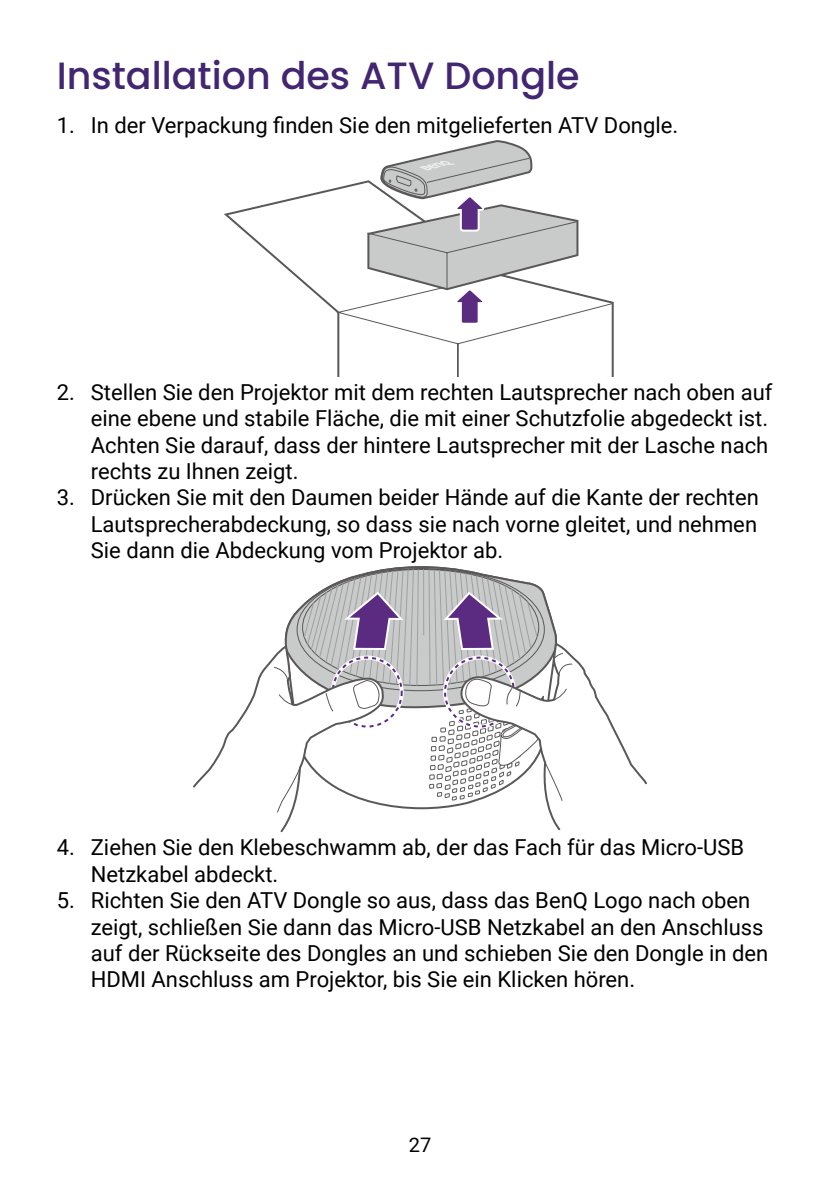
<style>
.page{position:relative;width:840px;height:1191px;background:#fff}
.page>*{position:absolute;margin:0;border:0;box-sizing:border-box;transform-origin:0 0}
.t1{font:500 38px "Poppins";color:#422671}
.t2{font:22px/26.4px "Roboto";color:#000}
.t3{font:20px "Roboto";color:#000}
</style>
<div class="page">
<svg style="left:224px;top:188px;width:390px;height:189px"></svg>
<svg style="left:335px;top:140px;width:278px;height:237px"></svg>
<svg style="left:193px;top:566px;width:453px;height:266px"></svg>
<h1 class="t1" style="left:57px;top:54px;width:524px">Installation des ATV Dongle</h1>
<p class="t2" style="left:57px;top:111px;width:622px">1. In der Verpackung finden Sie den mitgelieferten ATV Dongle.</p>
<p class="t2" style="left:91px;top:378px;width:683px;text-indent:-34px">2. Stellen Sie den Projektor mit dem rechten Lautsprecher nach oben auf eine ebene und stabile Fläche, die mit einer Schutzfolie abgedeckt ist.<br>Achten Sie darauf, dass der hintere Lautsprecher mit der Lasche nach rechts zu Ihnen zeigt.</p>
<p class="t2" style="left:91px;top:483px;width:669px;text-align:justify;text-indent:-34px">3. Drücken Sie mit den Daumen beider Hände auf die Kante der rechten Lautsprecherabdeckung, so dass sie nach vorne gleitet, und nehmen Sie dann die Abdeckung vom Projektor ab.</p>
<p class="t2" style="left:91px;top:833px;width:654px;text-indent:-34px">4. Ziehen Sie den Klebeschwamm ab, der das Fach für das Micro-USB<br>Netzkabel abdeckt.</p>
<p class="t2" style="left:91px;top:886px;width:678px;text-indent:-34px">5. Richten Sie den ATV Dongle so aus, dass das BenQ Logo nach oben zeigt, schließen Sie dann das Micro-USB Netzkabel an den Anschluss auf der Rückseite des Dongles an und schieben Sie den Dongle in den HDMI Anschluss am Projektor, bis Sie ein Klicken hören.</p>
<p class="t3" style="left:408px;top:1130px;width:24px">27</p>
</div>
